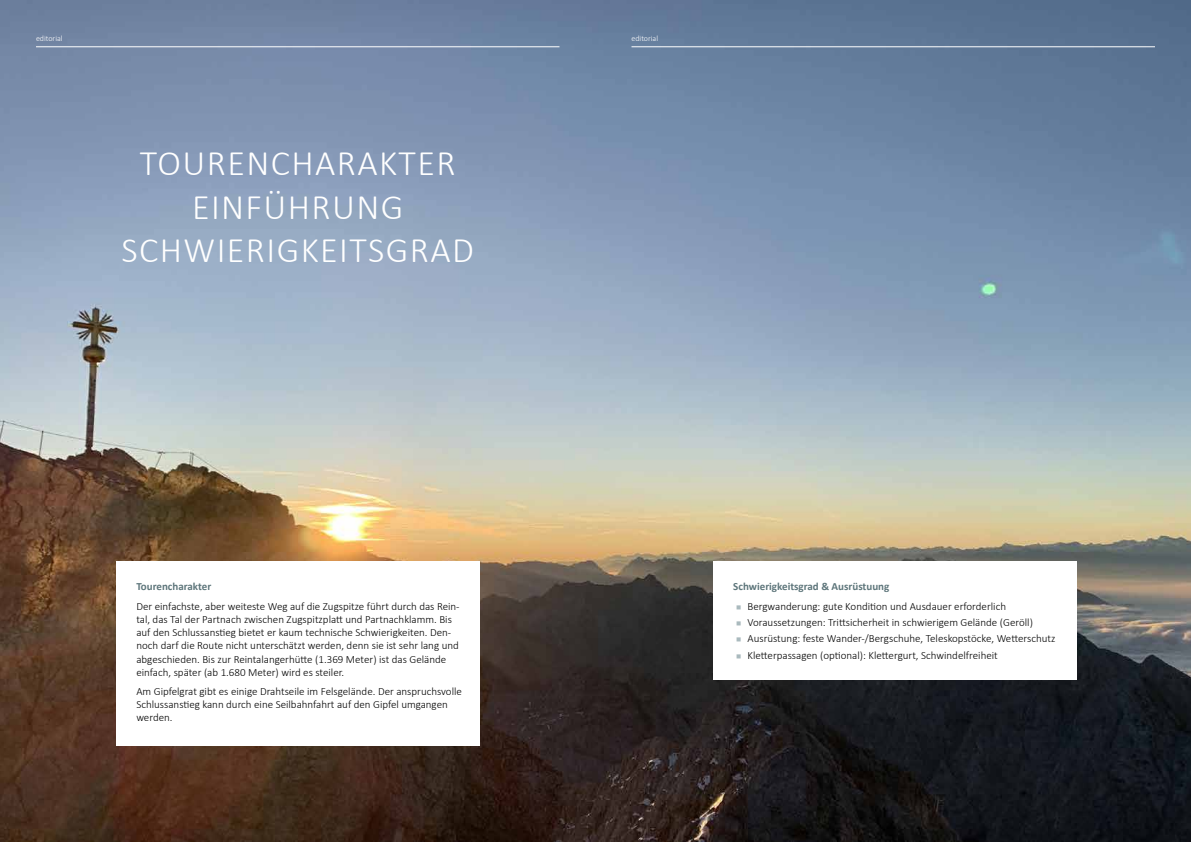
<style>
.page{position:relative;width:1191px;height:842px;background:#fff}
.page>*{position:absolute;margin:0;border:0;box-sizing:border-box;transform-origin:0 0}
.t1{font:300 36px/43.2px "Calibri";letter-spacing:.04em;color:#fff;text-align:center}
.t2{font:300 11px/13.2px "Calibri";color:#000}
.t3{font:700 11px "Calibri";color:#5e767b}
.t4{font:300 8px "Calibri";color:#fff}
</style>
<div class="page">
<img style="left:0;top:0;width:1191px;height:842px">
<hr style="left:36px;top:46px;width:523px;height:1px;background:#fff">
<hr style="left:631px;top:46px;width:524px;height:1px;background:#fff">
<div style="left:712px;top:561px;width:364px;height:119px;background:#fff"></div>
<div style="left:116px;top:561px;width:364px;height:185px;background:#fff"></div>
<p class="t4" style="left:36px;top:34px;width:28px">editorial</p>
<p class="t4" style="left:631px;top:34px;width:28px">editorial</p>
<h1 class="t1" style="left:121px;top:141px;width:354px">TOURENCHARAKTER<br>EINFÜHRUNG<br>SCHWIERIGKEITSGRAD</h1>
<p class="t3" style="left:136px;top:578px;width:76px">Tourencharakter</p>
<p class="t3" style="left:733px;top:578px;width:158px">Schwierigkeitsgrad &amp; Ausrüstuung</p>
<p class="t2" style="left:136px;top:599px;width:325px">Der einfachste, aber weiteste Weg auf die Zugspitze führt durch das Rein&shy;tal, das Tal der Partnach zwischen Zugspitzplatt und Partnachklamm. Bis auf den Schlussanstieg bietet er kaum technische Schwierigkeiten. Den&shy;noch darf die Route nicht unterschätzt werden, denn sie ist sehr lang und abgeschieden. Bis zur Reintalangerhütte (1.369 Meter) ist das Gelände einfach, später (ab 1.680 Meter) wird es steiler.</p>
<p class="t2" style="left:136px;top:684px;width:327px">Am Gipfelgrat gibt es einige Drahtseile im Felsgelände. Der anspruchsvolle<br>Schlussanstieg kann durch eine Seilbahnfahrt auf den Gipfel umgangen werden.</p>
<p class="t2" style="left:747px;top:599px;width:309px;line-height:16px">Bergwanderung: gute Kondition und Ausdauer erforderlich Voraussetzungen: Trittsicherheit in schwierigem Gelände (Geröll)<br>Ausrüstung: feste Wander-/Bergschuhe, Teleskopstöcke, Wetterschutz Kletterpassagen (optional): Klettergurt, Schwindelfreiheit</p>
</div>
